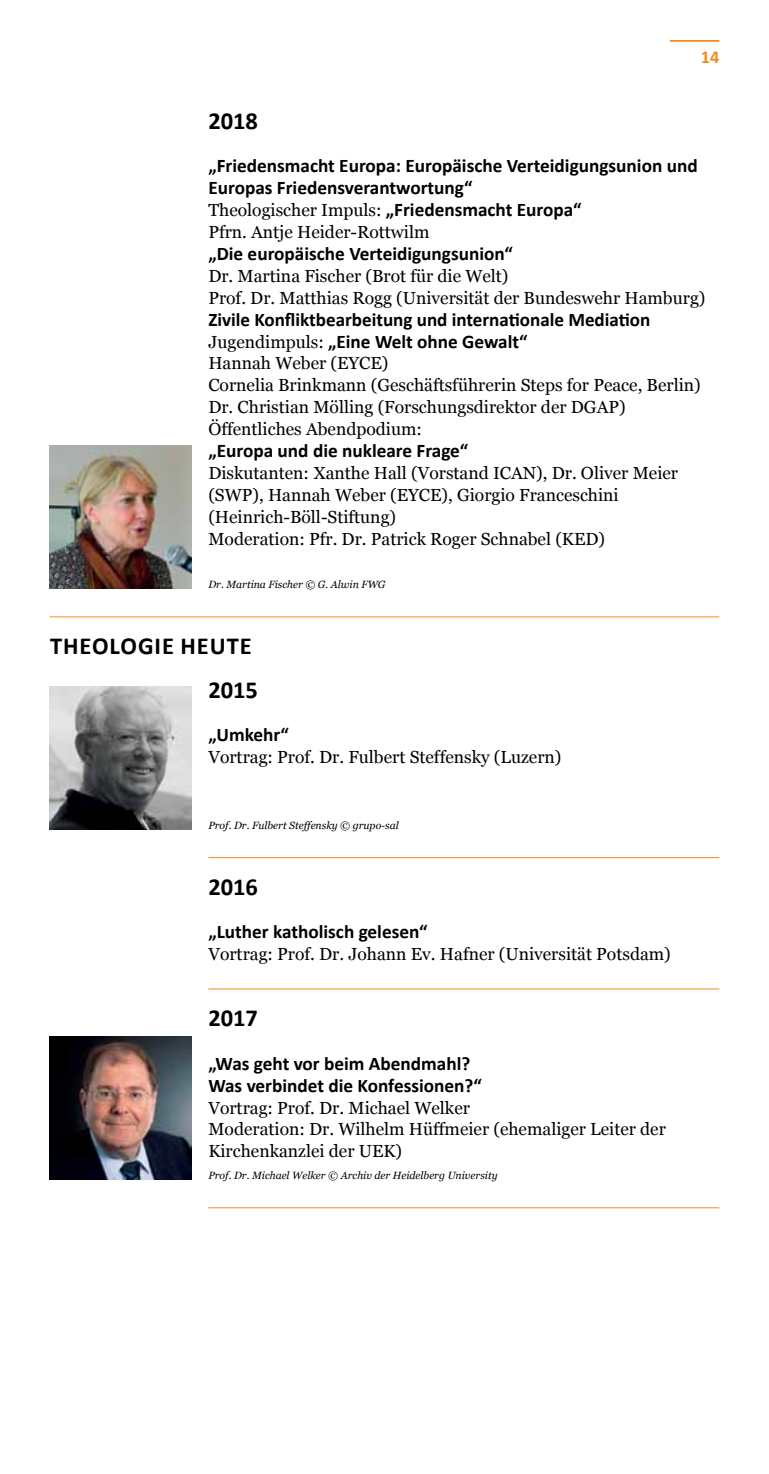
<style>
.page{position:relative;width:769px;height:1474px;background:#fff}
.page>*{position:absolute;margin:0;border:0;box-sizing:border-box;transform-origin:0 0}
.t1{font:700 24.5px/43.8px "Calibri";letter-spacing:.04em;color:#000;text-align:right}
.t2{font:700 24.5px "Calibri";color:#000}
.t3{font:700 19.25px/21.9px "Calibri";color:#000}
.t4{font:700 18.38px "Calibri";color:#f68b1f}
.t5{font:17.5px/21.9px "Georgia";color:#000}
.t6{font:italic 10.5px "Georgia";color:#000}
.s1{font-family:"Georgia";font-weight:400;font-size:17.5px}
</style>
<div class="page">
<hr style="left:50px;top:616px;width:669px;height:1px;background:#f68b1f">
<hr style="left:208px;top:857px;width:511px;height:1px;background:#f68b1f">
<hr style="left:208px;top:988px;width:511px;height:1px;background:#f68b1f">
<hr style="left:208px;top:1207px;width:511px;height:1px;background:#f68b1f">
<img style="left:50px;top:1036px;width:141px;height:143px">
<hr style="left:670px;top:40px;width:49px;height:2px;background:#f68b1f">
<img style="left:50px;top:445px;width:141px;height:143px">
<img style="left:50px;top:686px;width:141px;height:143px">
<p class="t4" style="left:701px;top:45px;width:20px">14</p>
<h1 class="t2" style="left:208px;top:105px;width:51px">2018</h1>
<p class="t3" style="left:208px;top:155px;width:491px">„Friedensmacht Europa: Europäische Verteidigungsunion und<br>Europas Friedensverantwortung“<br><span class="s1">Theologischer Impuls:</span> „Friedensmacht Europa“</p>
<p class="t5" style="left:208px;top:221px;width:223px">Pfrn. Antje Heider-Rottwilm</p>
<p class="t3" style="left:208px;top:243px;width:306px">„Die europäische Verteidigungsunion“</p>
<p class="t5" style="left:208px;top:265px;width:499px">Dr. Martina Fischer (Brot für die Welt)<br>Prof. Dr. Matthias Rogg (Universität der Bundeswehr Hamburg)</p>
<p class="t3" style="left:208px;top:308px;width:443px">Zivile Konfliktbearbeitung und internationale Mediation<br><span class="s1">Jugendimpuls:</span> „Eine Welt ohne Gewalt“</p>
<p class="t5" style="left:208px;top:353px;width:494px">Hannah Weber (EYCE)<br>Cornelia Brinkmann (Geschäftsführerin Steps for Peace, Berlin)<br>Dr. Christian Mölling (Forschungsdirektor der DGAP)<br>Öffentliches Abendpodium:</p>
<p class="t3" style="left:208px;top:439px;width:261px">„Europa und die nukleare Frage“</p>
<p class="t5" style="left:208px;top:462px;width:471px">Diskutanten: Xanthe Hall (Vorstand ICAN), Dr. Oliver Meier (SWP), Hannah Weber (EYCE), Giorgio Franceschini (Heinrich-Böll-Stiftung)<br>Moderation: Pfr. Dr. Patrick Roger Schnabel (KED)</p>
<p class="t6" style="left:208px;top:578px;width:179px">Dr. Martina Fischer © G. Alwin FWG</p>
<h1 class="t1" style="left:50px;top:624px;width:209px">Theolog ie heute<br>2015</h1>
<p class="t3" style="left:208px;top:724px;width:82px">„Umkehr“</p>
<p class="t5" style="left:208px;top:746px;width:355px">Vortrag: Prof. Dr. Fulbert Steffensky (Luzern)</p>
<p class="t6" style="left:208px;top:818px;width:192px">Prof. Dr. Fulbert Steffensky © grupo-sal</p>
<h1 class="t2" style="left:208px;top:870px;width:51px">2016</h1>
<p class="t3" style="left:208px;top:921px;width:221px">„Luther katholisch gelesen“</p>
<p class="t5" style="left:208px;top:943px;width:464px">Vortrag: Prof. Dr. Johann Ev. Hafner (Universität Potsdam)</p>
<h1 class="t2" style="left:208px;top:1002px;width:51px">2017</h1>
<p class="t3" style="left:208px;top:1052px;width:275px">„Was geht vor beim Abendmahl?<br>Was verbindet die Konfessionen?“</p>
<p class="t5" style="left:208px;top:1096px;width:459px">Vortrag: Prof. Dr. Michael Welker<br>Moderation: Dr. Wilhelm Hüffmeier (ehemaliger Leiter der<br>Kirchenkanzlei der UEK)</p>
<p class="t6" style="left:208px;top:1168px;width:291px">Prof. Dr. Michael Welker © Archiv der Heidelberg University</p>
</div>
